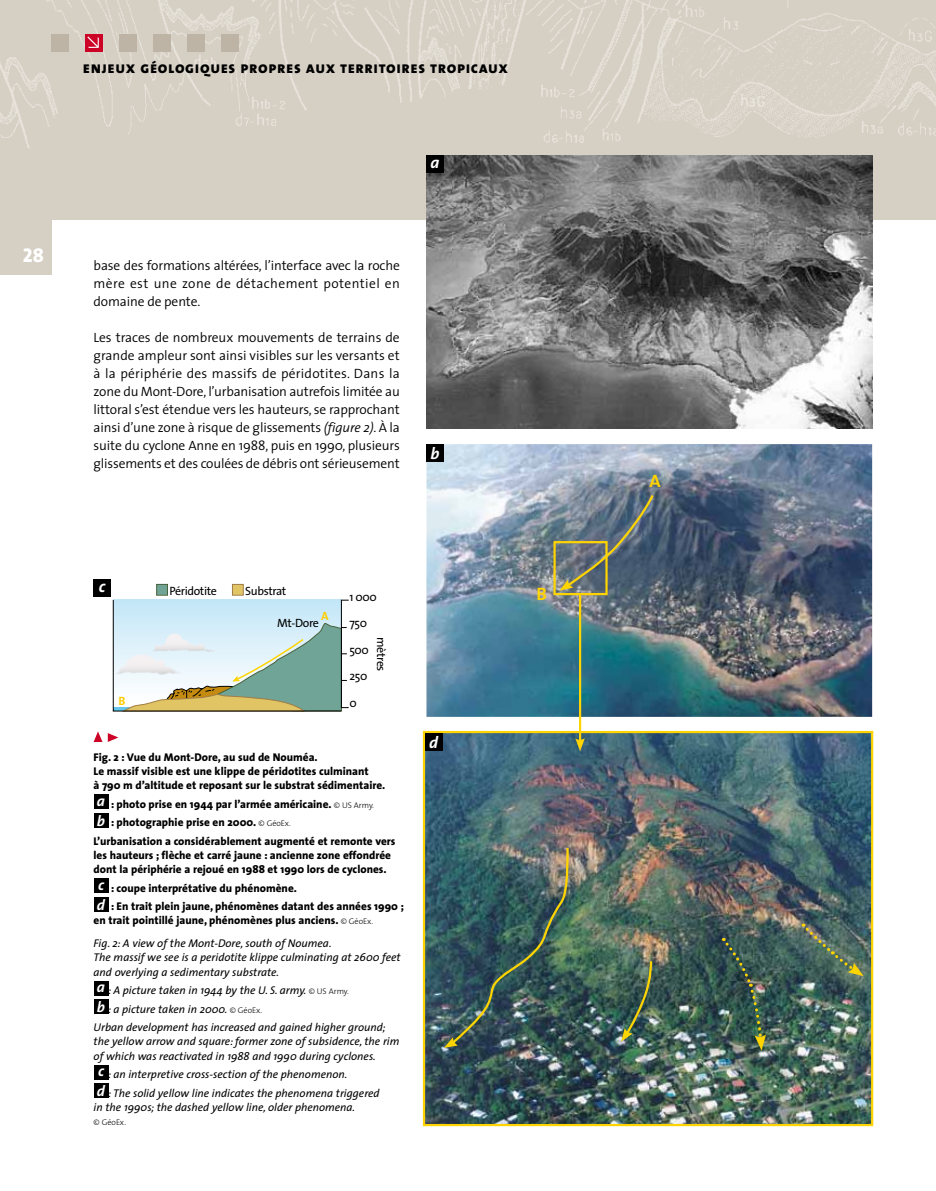
<style>
.page{position:relative;width:936px;height:1191px;background:#fff}
.page>*{position:absolute;margin:0;border:0;box-sizing:border-box;transform-origin:0 0}
.t1{font:19.95px "The Sans Extra Bold Caps";color:#fff}
.t2{font:700 18px "The Sans";color:#ffd400}
.t3{font:16.5px "The Sans Extra Bold Caps";letter-spacing:.04em;color:#000;scale:.95 1}
.t4{font:italic 700 16.5px "The Sans";color:#fff}
.t5{font:300 13.5px/18px "The Sans";letter-spacing:-.01em;color:#000;text-align:justify}
.t6{font:12px "The Sans";letter-spacing:-.03em;color:#000}
.t7{font:700 12px "The Sans";color:#fecc00}
.t8{font:800 11.25px/14.2px "The Sans";color:#000}
.t9{font:italic 11.25px/14.2px "The Sans";color:#000}
.t10{font:300 8.25px "The Sans";color:#000}
.s1{font-style:italic}
.s2{font-family:"The Sans Expert";color:#70a497}
.s3{font-family:"The Sans Expert";color:#e1c464}
.s4{font-weight:300;font-size:8.25px}
.s5{font-weight:700;font-style:italic;font-size:15px;color:#fff}
.s6{font-weight:400;font-style:italic}
.s7{font-weight:300;font-style:normal;font-size:8.25px}
.s8{font-weight:700;font-size:15px;color:#fff}
</style>
<div class="page">
<div style="left:0;top:42px;width:51px;height:232px;background:#d6cfc4"></div>
<div style="left:0;top:0;width:935px;height:219px;background:#d6cfc4"></div>
<img style="left:0;top:0;width:935px;height:173px">
<div style="left:119px;top:34px;width:17px;height:17px;background:#beb4a6"></div>
<div style="left:51px;top:34px;width:17px;height:17px;background:#beb4a6"></div>
<svg style="left:83px;top:32px;width:21px;height:21px"></svg>
<div style="left:153px;top:34px;width:17px;height:17px;background:#beb4a6"></div>
<div style="left:187px;top:34px;width:17px;height:17px;background:#beb4a6"></div>
<div style="left:221px;top:34px;width:17px;height:17px;background:#beb4a6"></div>
<img style="left:426px;top:444px;width:446px;height:273px">
<img style="left:426px;top:734px;width:444px;height:389px">
<div style="left:423px;top:731px;width:450px;height:395px;border:2px solid #ffd400"></div>
<svg style="left:94px;top:731px;width:8px;height:11px"></svg>
<svg style="left:108px;top:733px;width:10px;height:9px"></svg>
<div style="left:94px;top:794px;width:14px;height:15px;background:#000"></div>
<div style="left:94px;top:812px;width:14px;height:15px;background:#000"></div>
<div style="left:94px;top:878px;width:14px;height:15px;background:#000"></div>
<div style="left:94px;top:896px;width:14px;height:15px;background:#000"></div>
<div style="left:94px;top:980px;width:14px;height:15px;background:#000"></div>
<div style="left:94px;top:999px;width:14px;height:15px;background:#000"></div>
<div style="left:94px;top:1064px;width:14px;height:15px;background:#000"></div>
<div style="left:94px;top:1083px;width:14px;height:15px;background:#000"></div>
<hr style="left:579px;top:594px;width:2px;height:148px;background:#ffd400">
<svg style="left:575px;top:738px;width:10px;height:13px"></svg>
<svg style="left:113px;top:599px;width:234px;height:113px;background:#c0d4ce"></svg>
<div style="left:341px;top:600px;width:8px;height:108px;border:1px solid #000"></div>
<div style="left:156px;top:584px;width:12px;height:11px;border:1px solid #47613a"></div>
<div style="left:232px;top:584px;width:12px;height:11px;border:1px solid #a07d46"></div>
<svg style="left:552px;top:493px;width:102px;height:103px;background:#6b7778"></svg>
<img style="left:444px;top:845px;width:125px;height:202px">
<svg style="left:621px;top:959px;width:32px;height:82px;background:#4f6750"></svg>
<img style="left:722px;top:938px;width:44px;height:112px">
<svg style="left:802px;top:923px;width:61px;height:53px;background:#586f5e"></svg>
<img style="left:426px;top:155px;width:446px;height:273px">
<div style="left:426px;top:155px;width:17px;height:17px;background:#000"></div>
<div style="left:426px;top:444px;width:17px;height:17px;background:#000"></div>
<div style="left:94px;top:579px;width:17px;height:17px;background:#000"></div>
<div style="left:425px;top:733px;width:17px;height:17px;background:#000"></div>
<h1 class="t1" style="left:23px;top:238px;width:23px">28</h1>
<h3 class="t3" style="left:83px;top:54px;width:449px">enjeux géologiques propres aux territoires tropicaux</h3>
<h3 class="t4" style="left:430px;top:149px;width:10px">a</h3>
<p class="t5" style="left:94px;top:256px;width:308px">base des formations altérées, l’interface avec la roche mère est une zone de détachement potentiel en domaine de pente.</p>
<p class="t5" style="left:94px;top:328px;width:308px">Les traces de nombreux mouvements de terrains de grande ampleur sont ainsi visibles sur les versants et à la périphérie des massifs de péridotites. Dans la zone du Mont-Dore, l’urbanisation autrefois limitée au littoral s’est étendue vers les hauteurs, se rapprochant ainsi d’une zone à risque de glissements <span class="s1">(figure 2)</span>. À la suite du cyclone Anne en 1988, puis en 1990, plusieurs glissements et des coulées de débris ont sérieusement</p>
<h3 class="t4" style="left:430px;top:439px;width:10px">b</h3>
<h3 class="t4" style="left:99px;top:573px;width:8px">c</h3>
<p class="t6" style="left:157px;top:581px;width:62px"><span class="s2">Ô</span> Péridotite</p>
<p class="t6" style="left:232px;top:581px;width:55px"><span class="s3">Ô</span> Substrat</p>
<p class="t7" style="left:321px;top:606px;width:9px">A</p>
<p class="t6" style="left:277px;top:612px;width:43px">Mt-Dore</p>
<p class="t6" style="left:349px;top:586px;width:29px">1 000</p>
<p class="t6" style="left:349px;top:613px;width:19px">750</p>
<p class="t6" style="left:349px;top:640px;width:21px">500</p>
<p class="t6" style="left:349px;top:666px;width:19px">250</p>
<p class="t6" style="left:391px;top:637px;width:36px;rotate:90deg">mètres</p>
<p class="t7" style="left:119px;top:691px;width:8px">B</p>
<p class="t6" style="left:349px;top:693px;width:9px">0</p>
<p class="t8" style="left:94px;top:749px;width:293px">Fig. 2 : Vue du Mont-Dore, au sud de Nouméa.<br>Le massif visible est une klippe de péridotites culminant<br>à 790 m d’altitude et reposant sur le substrat sédimentaire.</p>
<p class="t8" style="left:97px;top:796px;width:278px"><sup>a</sup> : photo prise en 1944 par l’armée américaine. <span class="s4">© US Army.</span></p>
<p class="t8" style="left:97px;top:815px;width:195px"><span class="s5">b</span> : photographie prise en 2000. <span class="s4">© GéoEx.</span></p>
<p class="t8" style="left:94px;top:833px;width:303px">L’urbanisation a considérablement augmenté et remonte vers</p>
<p class="t8" style="left:94px;top:847px;width:299px">les hauteurs ; flèche et carré jaune : ancienne zone effondrée dont la périphérie a rejoué en 1988 et 1990 lors de cyclones.</p>
<p class="t8" style="left:97px;top:878px;width:308px;line-height:18.5px"><sup>c</sup> : coupe interprétative du phénomène.<br><span class="s5">d</span> : En trait plein jaune, phénomènes datant des années 1990 ;</p>
<p class="t8" style="left:94px;top:909px;width:281px;line-height:22.8px">en trait pointillé jaune, phénomènes plus anciens. <span class="s4">© GéoEx.<br></span><span class="s6">Fig. 2: A view of the Mont-Dore, south of Noumea.</span></p>
<p class="t9" style="left:94px;top:950px;width:308px">The massif we see is a peridotite klippe culminating at 2600 feet and overlying a sedimentary substrate.</p>
<p class="t9" style="left:97px;top:982px;width:253px"><sup>a</sup> : A picture taken in 1944 by the U. S. army. <span class="s7">© US Army.</span></p>
<p class="t9" style="left:97px;top:1001px;width:167px"><span class="s8">b</span> : a picture taken in 2000. <span class="s7">© GéoEx.</span></p>
<p class="t9" style="left:94px;top:1019px;width:293px">Urban development has increased and gained higher ground;</p>
<p class="t9" style="left:94px;top:1034px;width:307px">the yellow arrow and square: former zone of subsidence, the rim of which was reactivated in 1988 and 1990 during cyclones.</p>
<p class="t9" style="left:97px;top:1064px;width:284px;line-height:18.5px"><sup>c</sup> : an interpretive cross-section of the phenomenon.<br><span class="s8">d</span> : The solid yellow line indicates the phenomena triggered</p>
<p class="t9" style="left:94px;top:1099px;width:263px">in the 1990s; the dashed yellow line, older phenomena.</p>
<p class="t10" style="left:94px;top:1115px;width:34px">© GéoEx.</p>
<h3 class="t4" style="left:429px;top:728px;width:10px">d</h3>
<h2 class="t2" style="left:536px;top:579px;width:12px">B</h2>
<h2 class="t2" style="left:649px;top:465px;width:13px">A</h2>
</div>
